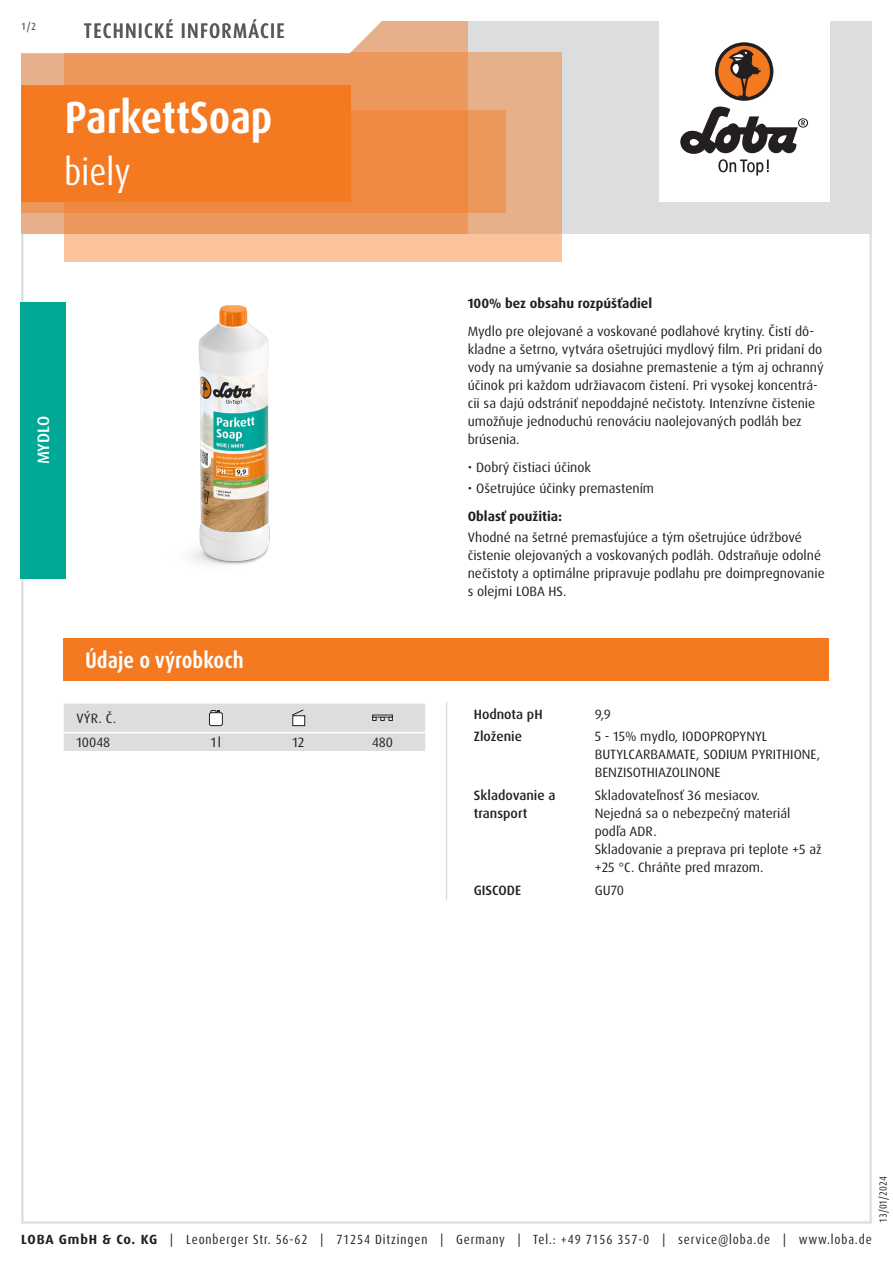
<style>
.page{position:relative;width:893px;height:1263px;background:#fff}
.page>*{position:absolute;margin:0;border:0;box-sizing:border-box;transform-origin:0 0}
.Produktname_weiss{font:700 condensed 45px "Dax Pro";color:#fff}
.Variante_weiss{font:condensed 37.5px "Dax Pro";color:#fff}
.Abschnitt{font:700 condensed 22.5px "Dax Pro";color:#fff}
.TI{font:500 condensed 21px "Dax Pro";letter-spacing:.06em;color:#57585a}
.Produktart_Reinigung-Pflege{font:500 16.5px "Dax Pro";color:#fff}
.Text{font:13.5px/18px "Dax Pro";color:#231f20}
.Text_ohne_Silbentrennung{font:13.5px/18px "Dax Pro";color:#231f20}
.Text_Medium{font:500 13.5px/18px "Dax Pro";color:#231f20}
.Text_Bold{font:700 13.5px "Dax Pro";color:#231f20}
.Text_zentriert{font:13.5px "Dax Pro";color:#231f20}
.Text_Großbuchstaben{font:13.5px "Dax Pro";color:#231f20}
.t1{font:condensed 13.35px "Dax Pro";letter-spacing:.065em;color:#231f20}
.t2{font:condensed 10.5px "Dax Pro";color:#231f20}
.t3{font:500 condensed 10.5px "Dax Pro";color:#57585a}
.s1{font-weight:700;font-stretch:normal}
</style>
<div class="page">
<hr style="left:446px;top:702px;width:1px;height:198px;background:#dcdddf">
<svg style="left:64px;top:703px;width:361px;height:48px;background:#dcddde"></svg>
<hr style="left:372px;top:715px;width:21px;height:2px;background:#fff">
<div style="left:64px;top:638px;width:765px;height:43px;background:#f47921"></div>
<img style="left:191px;top:305px;width:79px;height:260px">
<div style="left:20px;top:302px;width:46px;height:276px;background:#00a895"></div>
<div style="left:21px;top:21px;width:851px;height:213px;background:#dcdddf"></div>
<div style="left:659px;top:0;width:170px;height:202px;background:#fff"></div>
<svg style="left:680px;top:106px;width:128px;height:70px"></svg>
<div style="left:715px;top:42px;width:58px;height:59px;background:#231f20;border-radius:50%"></div>
<svg style="left:718px;top:45px;width:52px;height:52px"></svg>
<div style="left:64px;top:52px;width:497px;height:209px;background:linear-gradient(to right,#fec79f,#efb992)"></div>
<div style="left:21px;top:111px;width:485px;height:102px;background:#ec975b"></div>
<svg style="left:21px;top:21px;width:447px;height:213px;background:#ec9355"></svg>
<svg style="left:21px;top:21px;width:411px;height:34px;background:#faede4"></svg>
<div style="left:21px;top:85px;width:330px;height:117px;background:#f47921"></div>
<p class="t3" style="left:21px;top:19px;width:16px">1/2</p>
<p class="TI" style="left:84px;top:17px;width:202px">TECHNICKÉ INFORMÁCIE</p>
<p class="Produktname_weiss" style="left:65px;top:89px;width:209px">ParkettSoap</p>
<p class="Variante_weiss" style="left:65px;top:148px;width:68px">biely</p>
<p class="Produktart_Reinigung-Pflege" style="left:33px;top:464px;width:50px;rotate:-90deg">MYDLO</p>
<p class="Abschnitt" style="left:85px;top:646px;width:160px">Údaje o výrobkoch</p>
<p class="Text_Großbuchstaben" style="left:77px;top:710px;width:41px">VÝR. Č.</p>
<p class="Text" style="left:77px;top:734px;width:35px">10048</p>
<p class="Text_zentriert" style="left:211px;top:734px;width:12px">1l</p>
<p class="Text_zentriert" style="left:293px;top:734px;width:13px">12</p>
<p class="Text_zentriert" style="left:372px;top:734px;width:22px">480</p>
<p class="Text_Bold" style="left:468px;top:295px;width:186px">100% bez obsahu rozpúšťadiel</p>
<p class="Text" style="left:468px;top:323px;width:357px">Mydlo pre olejované a voskované podlahové krytiny. Čistí dô&shy;kladne a šetrno, vytvára ošetrujúci mydlový film. Pri pridaní do vody na umývanie sa dosiahne premastenie a tým aj ochranný účinok pri každom udržiavacom čistení. Pri vysokej koncentrá&shy;cii sa dajú odstrániť nepoddajné nečistoty. Intenzívne čistenie umožňuje jednoduchú renováciu naolejovaných podláh bez brúsenia.</p>
<p class="Text" style="left:468px;top:458px;width:125px">• Dobrý čistiaci účinok</p>
<p class="Text" style="left:468px;top:479px;width:188px">• Ošetrujúce účinky premastením</p>
<p class="Text_Bold" style="left:468px;top:507px;width:96px">Oblasť použitia:</p>
<p class="Text" style="left:468px;top:528px;width:359px">Vhodné na šetrné premasťujúce a tým ošetrujúce údržbové čistenie olejovaných a voskovaných podláh. Odstraňuje odolné nečistoty a optimálne pripravuje podlahu pre doimpregnovanie s olejmi LOBA HS.</p>
<p class="Text_Medium" style="left:474px;top:705px;width:70px">Hodnota pH</p>
<p class="Text_ohne_Silbentrennung" style="left:595px;top:705px;width:18px">9,9</p>
<p class="Text_Medium" style="left:474px;top:728px;width:50px">Zloženie</p>
<p class="Text_ohne_Silbentrennung" style="left:595px;top:728px;width:227px">5 - 15% mydlo, IODOPROPYNYL<br>BUTYLCARBAMATE, SODIUM PYRITHIONE,<br>BENZISOTHIAZOLINONE</p>
<p class="Text_Medium" style="left:474px;top:786px;width:83px">Skladovanie a transport</p>
<p class="Text_ohne_Silbentrennung" style="left:595px;top:786px;width:167px">Skladovateľnosť 36 mesiacov.</p>
<p class="Text_ohne_Silbentrennung" style="left:595px;top:804px;width:197px">Nejedná sa o nebezpečný materiál podľa ADR.</p>
<p class="Text_ohne_Silbentrennung" style="left:595px;top:840px;width:229px">Skladovanie a preprava pri teplote +5 až +25 °C. Chráňte pred mrazom.</p>
<p class="Text_Medium" style="left:474px;top:881px;width:49px">GISCODE</p>
<p class="Text_ohne_Silbentrennung" style="left:595px;top:881px;width:31px">GU70</p>
<p class="t2" style="left:876px;top:1222px;width:48px;rotate:-90deg">13/01/2024</p>
<p class="t1" style="left:21px;top:1230px;width:852px"><span class="s1">LOBA GmbH &amp; Co. KG</span> | Leonberger Str. 56-62 | 71254 Ditzingen | Germany | Tel.: +49 7156 357-0 | service@loba.de | www.loba.de</p>
</div>
